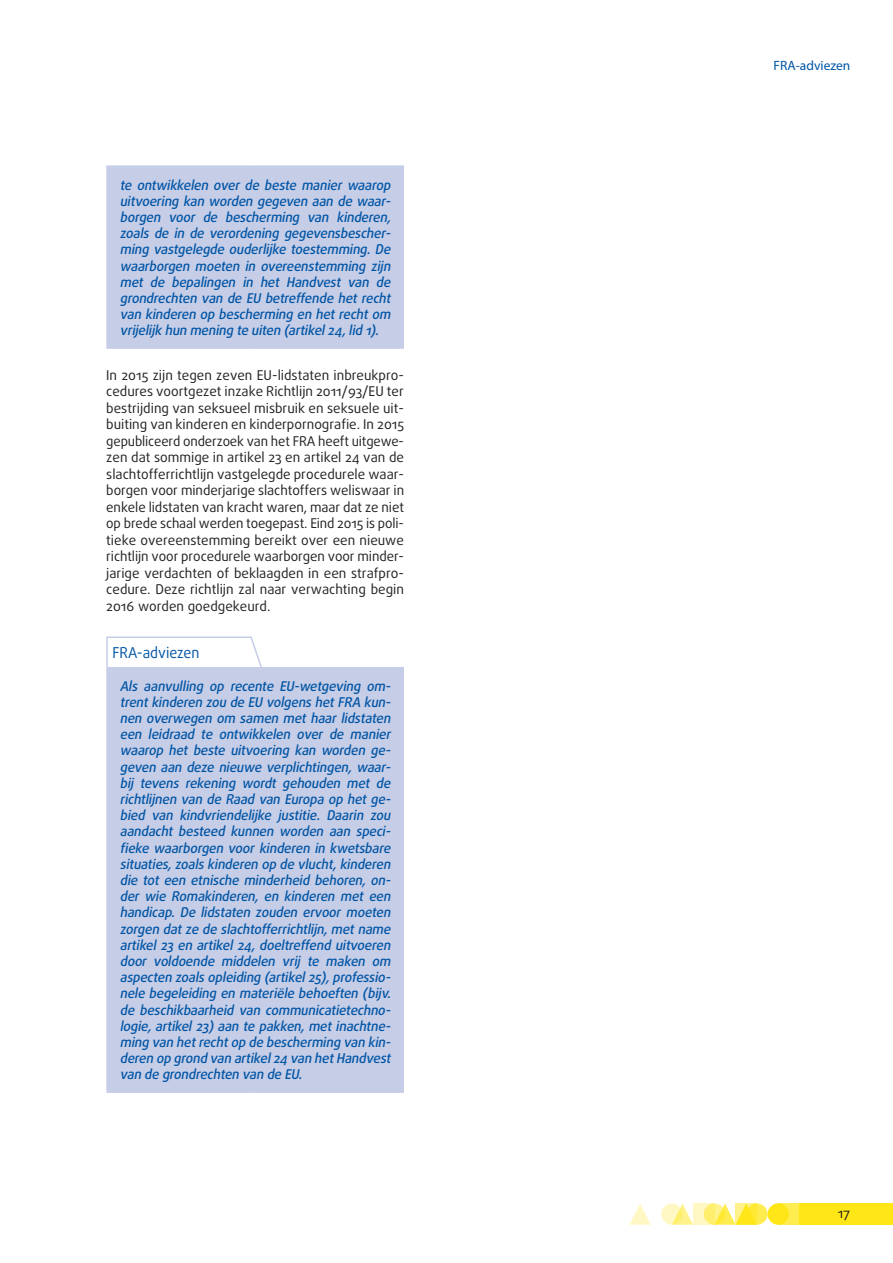
<style>
.page{position:relative;width:893px;height:1263px;background:#fff}
.page>*{position:absolute;margin:0;border:0;box-sizing:border-box;transform-origin:0 0}
.opinion_header{font:15px "Daxline Pro";color:#0155a5;scale:.95 1}
.opinion_text{font:italic 500 13.5px/16.2px "Daxline Pro";letter-spacing:-.01em;color:#0155a5;text-align:justify}
.body_text{font:13.5px/16.5px "Daxline Pro";color:#231f20;text-align:justify}
.t1{font:13.5px "Myriad Pro";color:#0155a5}
</style>
<div class="page">
<div style="left:746px;top:1203px;width:21px;height:22px;background:#ffec50;border-radius:50%"></div>
<div style="left:778px;top:1203px;width:21px;height:22px;background:#ffec50"></div>
<div style="left:799px;top:1203px;width:94px;height:22px;background:#ffe616"></div>
<svg style="left:675px;top:1203px;width:18px;height:22px"></svg>
<svg style="left:629px;top:1204px;width:22px;height:21px"></svg>
<div style="left:767px;top:1203px;width:22px;height:22px;background:#ffe616;border-radius:50%"></div>
<svg style="left:718px;top:1203px;width:18px;height:22px"></svg>
<svg style="left:704px;top:1203px;width:21px;height:22px"></svg>
<svg style="left:661px;top:1203px;width:21px;height:22px"></svg>
<svg style="left:736px;top:1203px;width:21px;height:22px"></svg>
<svg style="left:693px;top:1203px;width:21px;height:22px"></svg>
<div style="left:107px;top:166px;width:296px;height:182px;background:#c6cde7"></div>
<hr style="left:402px;top:167px;width:2px;height:180px;background:#c6cde7">
<hr style="left:106px;top:165px;width:146px;height:2px;background:#c6cde7">
<hr style="left:106px;top:167px;width:2px;height:180px;background:#c6cde7">
<hr style="left:252px;top:165px;width:152px;height:2px;background:#c6cde7">
<hr style="left:106px;top:347px;width:146px;height:2px;background:#c6cde7">
<hr style="left:252px;top:347px;width:152px;height:2px;background:#c6cde7">
<div style="left:107px;top:667px;width:296px;height:425px;background:#c6cde7"></div>
<hr style="left:402px;top:667px;width:2px;height:424px;background:#c6cde7">
<hr style="left:106px;top:667px;width:2px;height:424px;background:#c6cde7">
<hr style="left:106px;top:1091px;width:146px;height:2px;background:#c6cde7">
<hr style="left:252px;top:1091px;width:152px;height:2px;background:#c6cde7">
<hr style="left:106px;top:636px;width:146px;height:2px;background:#c6cde7">
<hr style="left:106px;top:638px;width:2px;height:29px;background:#c6cde7">
<svg style="left:249px;top:636px;width:13px;height:31px"></svg>
<p class="opinion_text" style="left:120px;top:177px;width:275px">te ontwikkelen over de beste manier waarop uitvoering kan worden gegeven aan de waar&shy;borgen voor de bescherming van kinderen, zoals de in de verordening gegevensbescher&shy;ming vastgelegde ouderlijke toestemming. De waarborgen moeten in overeenstemming zijn met de bepalingen in het Handvest van de grondrechten van de EU betreffende het recht van kinderen op bescherming en het recht om vrijelijk hun mening te uiten (artikel24,lid 1).</p>
<p class="body_text" style="left:106px;top:367px;width:299px">In 2015 zijn tegen zeven EU-lidstaten inbreukpro&shy;cedures voortgezet inzake Richtlijn 2011/93/EU ter bestrijding van seksueel misbruik en seksuele uit&shy;buiting van kinderen en kinderpornografie. In 2015 gepubliceerd onderzoek van het FRA heeft uitgewe&shy;zen dat sommige in artikel 23 en artikel 24 van de slachtofferrichtlijn vastgelegde procedurele waar&shy;borgen voor minderjarige slachtoffers weliswaar in enkele lidstaten van kracht waren, maar dat ze niet op brede schaal werden toegepast. Eind 2015 is poli&shy;tieke overeenstemming bereikt over een nieuwe richtlijn voor procedurele waarborgen voor minder&shy;jarige verdachten of beklaagden in een strafpro&shy;cedure. Deze richtlijn zal naar verwachting begin 2016 worden goedgekeurd.</p>
<p class="opinion_header" style="left:112px;top:642px;width:93px">FRA-adviezen</p>
<p class="opinion_text" style="left:120px;top:678px;width:275px">Als aanvulling op recente EU-wetgeving om&shy;trentkinderen zou de EU volgenshetFRA kun&shy;nen overwegen om samen met haar lidstaten een leidraad te ontwikkelen over de manier waarop het beste uitvoering kan worden ge&shy;geven aan deze nieuwe verplichtingen, waar&shy;bij tevens rekening wordt gehouden met de richtlijnen van de Raad van Europa op het ge&shy;bied van kindvriendelijke justitie. Daarin zou aandacht besteed kunnen worden aan speci&shy;fieke waarborgen voor kinderen in kwetsbare situaties,zoalskinderen op de vlucht,kinderen die tot een etnische minderheid behoren, on&shy;der wie Romakinderen, en kinderen met een handicap. De lidstaten zouden ervoor moeten zorgen datze de slachtofferrichtlijn,metname artikel 23 en artikel 24, doeltreffend uitvoeren door voldoende middelen vrij te maken om aspecten zoalsopleiding (artikel25),professio&shy;nele begeleiding en materiële behoeften (bijv. de beschikbaarheid van communicatietechno&shy;logie, artikel 23) aan te pakken, met inachtne&shy;ming van hetrechtop de bescherming van kin&shy;deren op grond van artikel24 van hetHandvest van de grondrechten van de EU.</p>
<p class="t1" style="left:774px;top:57px;width:78px">FRA-adviezen</p>
<p class="body_text" style="left:838px;top:1205px;width:14px">17</p>
</div>
